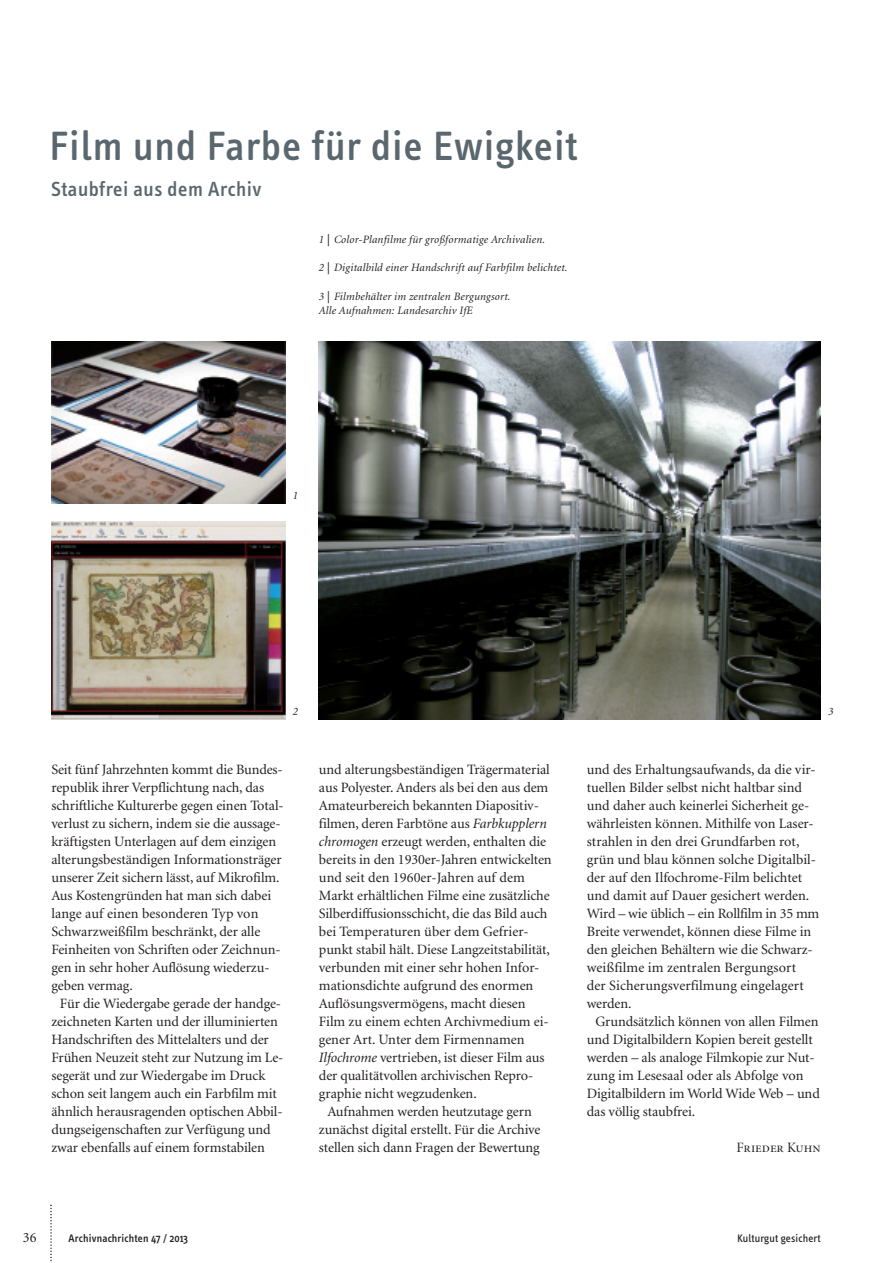
<style>
.page{position:relative;width:893px;height:1263px;background:#fff}
.page>*{position:absolute;margin:0;border:0;box-sizing:border-box;transform-origin:0 0}
.t1{font:500 42px "Info Text";letter-spacing:.025em;color:#5a676e}
.t2{font:500 21px "Info Text";letter-spacing:.025em;color:#5a676e}
.t3{font:14.25px "Minion";letter-spacing:-.005em;color:#231f20}
.t4{font:14.25px "Minion Display Regular SC";color:#231f20}
.t5{font:italic 11.25px/14.2px "Minion";letter-spacing:.015em;color:#231f20}
.t6{font:500 11.25px "Info Text";letter-spacing:.015em;color:#231f20}
.t7{font:11.25px "Info Text";letter-spacing:.015em;color:#231f20}
.s1{font-family:"Letter Gothic Std";font-weight:700}
.s2{font-style:italic}
</style>
<div class="page">
<svg style="left:50px;top:1205px;width:2px;height:58px"></svg>
<img style="left:51px;top:342px;width:234px;height:162px">
<img style="left:51px;top:522px;width:234px;height:198px">
<img style="left:319px;top:342px;width:502px;height:378px">
<h1 class="t1" style="left:49px;top:130px;width:530px">Film und Farbe für die Ewigkeit</h1>
<h2 class="t2" style="left:51px;top:181px;width:212px">Staubfrei aus dem Archiv</h2>
<p class="t5" style="left:319px;top:233px;width:228px">1<span class="s1">│</span> Color-Planfilme für großformatige Archivalien.</p>
<p class="t5" style="left:319px;top:261px;width:250px">2<span class="s1">│</span> Digitalbild einer Handschrift auf Farbfilm belichtet.</p>
<p class="t5" style="left:319px;top:290px;width:193px">3<span class="s1">│</span> Filmbehälter im zentralen Bergungsort.<br>Alle Aufnahmen: Landesarchiv IfE</p>
<p class="t5" style="left:293px;top:489px;width:7px">1</p>
<p class="t5" style="left:293px;top:705px;width:7px">2</p>
<p class="t5" style="left:828px;top:705px;width:7px">3</p>
<p class="t3" style="left:51px;top:764px;width:233px">Seit fünf Jahrzehnten kommt die Bundes-</p>
<p class="t3" style="left:51px;top:782px;width:214px">republik ihrer Verpflichtung nach, das</p>
<p class="t3" style="left:51px;top:800px;width:234px">schriftliche Kulturerbe gegen einen Total-</p>
<p class="t3" style="left:51px;top:818px;width:231px">verlust zu sichern, indem sie die aussage-</p>
<p class="t3" style="left:51px;top:836px;width:226px">kräftigsten Unterlagen auf dem einzigen</p>
<p class="t3" style="left:51px;top:854px;width:232px">alterungsbeständigen Informationsträger</p>
<p class="t3" style="left:51px;top:872px;width:230px">unserer Zeit sichern lässt, auf Mikrofilm.</p>
<p class="t3" style="left:51px;top:890px;width:221px">Aus Kostengründen hat man sich dabei</p>
<p class="t3" style="left:51px;top:908px;width:209px">lange auf einen besonderen Typ von</p>
<p class="t3" style="left:51px;top:926px;width:210px">Schwarzweißfilm beschränkt, der alle</p>
<p class="t3" style="left:51px;top:944px;width:231px">Feinheiten von Schriften oder Zeichnun-</p>
<p class="t3" style="left:51px;top:962px;width:220px">gen in sehr hoher Auflösung wiederzu-</p>
<p class="t3" style="left:51px;top:980px;width:83px">geben vermag.</p>
<p class="t3" style="left:60px;top:998px;width:223px">Für die Wiedergabe gerade der handge-</p>
<p class="t3" style="left:51px;top:1016px;width:228px">zeichneten Karten und der illuminierten</p>
<p class="t3" style="left:51px;top:1034px;width:219px">Handschriften des Mittelalters und der</p>
<p class="t3" style="left:51px;top:1052px;width:234px">Frühen Neuzeit steht zur Nutzung im Le-</p>
<p class="t3" style="left:51px;top:1070px;width:215px">segerät und zur Wiedergabe im Druck</p>
<p class="t3" style="left:51px;top:1088px;width:227px">schon seit langem auch ein Farbfilm mit</p>
<p class="t3" style="left:51px;top:1106px;width:233px">ähnlich herausragenden optischen Abbil-</p>
<p class="t3" style="left:51px;top:1124px;width:221px">dungseigenschaften zur Verfügung und</p>
<p class="t3" style="left:51px;top:1142px;width:215px">zwar ebenfalls auf einem formstabilen</p>
<p class="t3" style="left:319px;top:764px;width:232px">und alterungsbeständigen Trägermaterial</p>
<p class="t3" style="left:319px;top:782px;width:231px">aus Polyester. Anders als bei den aus dem</p>
<p class="t3" style="left:319px;top:800px;width:221px">Amateurbereich bekannten Diapositiv-</p>
<p class="t3" style="left:319px;top:818px;width:229px">filmen, deren Farbtöne aus <span class="s2">Farbkupplern</span></p>
<p class="t3" style="left:319px;top:836px;width:229px"><span class="s2">chromogen</span> erzeugt werden, enthalten die</p>
<p class="t3" style="left:319px;top:854px;width:234px">bereits in den 1930er-Jahren entwickelten</p>
<p class="t3" style="left:319px;top:872px;width:207px">und seit den 1960er-Jahren auf dem</p>
<p class="t3" style="left:319px;top:890px;width:232px">Markt erhältlichen Filme eine zusätzliche</p>
<p class="t3" style="left:319px;top:908px;width:230px">Silberdiffusionsschicht, die das Bild auch</p>
<p class="t3" style="left:319px;top:926px;width:211px">bei Temperaturen über dem Gefrier-</p>
<p class="t3" style="left:319px;top:944px;width:233px">punkt stabil hält. Diese Langzeitstabilität,</p>
<p class="t3" style="left:319px;top:962px;width:222px">verbunden mit einer sehr hohen Infor-</p>
<p class="t3" style="left:319px;top:980px;width:216px">mationsdichte aufgrund des enormen</p>
<p class="t3" style="left:319px;top:998px;width:208px">Auflösungsvermögens, macht diesen</p>
<p class="t3" style="left:319px;top:1016px;width:231px">Film zu einem echten Archivmedium ei-</p>
<p class="t3" style="left:319px;top:1034px;width:207px">gener Art. Unter dem Firmennamen</p>
<p class="t3" style="left:319px;top:1052px;width:227px"><span class="s2">Ilfochrome</span> vertrieben, ist dieser Film aus</p>
<p class="t3" style="left:319px;top:1070px;width:216px">der qualitätvollen archivischen Repro-</p>
<p class="t3" style="left:319px;top:1088px;width:159px">graphie nicht wegzudenken.</p>
<p class="t3" style="left:327px;top:1106px;width:206px">Aufnahmen werden heutzutage gern</p>
<p class="t3" style="left:319px;top:1124px;width:223px">zunächst digital erstellt. Für die Archive</p>
<p class="t3" style="left:319px;top:1142px;width:222px">stellen sich dann Fragen der Bewertung</p>
<p class="t3" style="left:587px;top:764px;width:230px">und des Erhaltungsaufwands, da die vir-</p>
<p class="t3" style="left:587px;top:782px;width:217px">tuellen Bilder selbst nicht haltbar sind</p>
<p class="t3" style="left:587px;top:800px;width:224px">und daher auch keinerlei Sicherheit ge-</p>
<p class="t3" style="left:587px;top:818px;width:228px">währleisten können. Mithilfe von Laser-</p>
<p class="t3" style="left:587px;top:836px;width:214px">strahlen in den drei Grundfarben rot,</p>
<p class="t3" style="left:587px;top:854px;width:231px">grün und blau können solche Digitalbil-</p>
<p class="t3" style="left:587px;top:872px;width:217px">der auf den Ilfochrome-Film belichtet</p>
<p class="t3" style="left:587px;top:890px;width:224px">und damit auf Dauer gesichert werden.</p>
<p class="t3" style="left:587px;top:908px;width:234px">Wird – wie üblich – ein Rollfilm in 35 mm</p>
<p class="t3" style="left:587px;top:926px;width:226px">Breite verwendet, können diese Filme in</p>
<p class="t3" style="left:587px;top:944px;width:227px">den gleichen Behältern wie die Schwarz-</p>
<p class="t3" style="left:587px;top:962px;width:211px">weißfilme im zentralen Bergungsort</p>
<p class="t3" style="left:587px;top:980px;width:219px">der Sicherungsverfilmung eingelagert</p>
<p class="t3" style="left:587px;top:998px;width:46px">werden.</p>
<p class="t3" style="left:595px;top:1016px;width:225px">Grundsätzlich können von allen Filmen</p>
<p class="t3" style="left:587px;top:1034px;width:228px">und Digitalbildern Kopien bereit gestellt</p>
<p class="t3" style="left:587px;top:1052px;width:229px">werden – als analoge Filmkopie zur Nut-</p>
<p class="t3" style="left:587px;top:1070px;width:218px">zung im Lesesaal oder als Abfolge von</p>
<p class="t3" style="left:587px;top:1088px;width:234px">Digitalbildern im World Wide Web – und</p>
<p class="t3" style="left:587px;top:1106px;width:110px">das völlig staubfrei.</p>
<p class="t4" style="left:737px;top:1142px;width:86px">Frieder Kuhn</p>
<p class="t3" style="left:23px;top:1232px;width:15px">36</p>
<p class="t6" style="left:69px;top:1234px;width:121px">Archivnachrichten 47 / 2013</p>
<p class="t7" style="left:737px;top:1234px;width:85px">Kulturgut gesichert</p>
</div>
